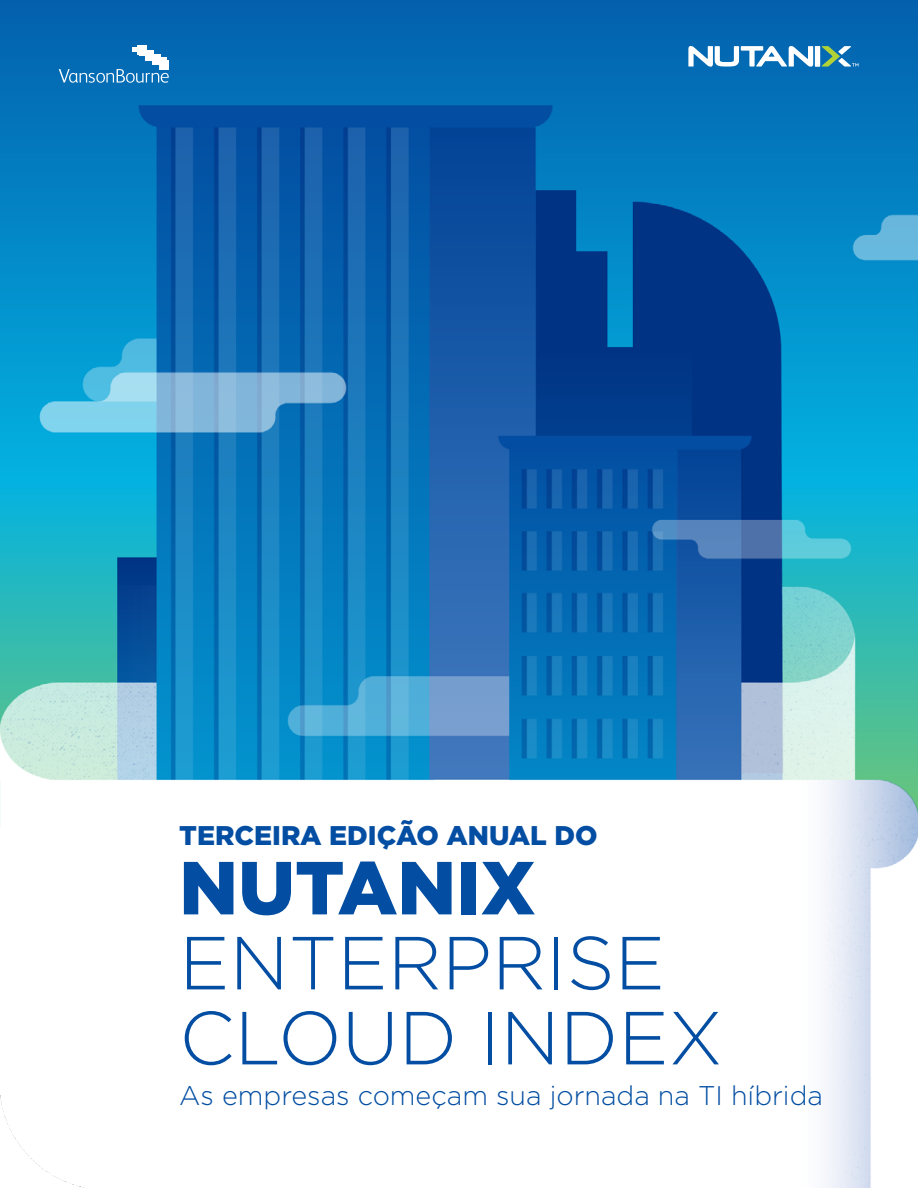
<style>
.page{position:relative;width:918px;height:1188px;background:#fff}
.page>*{position:absolute;margin:0;border:0;box-sizing:border-box;transform-origin:0 0}
.t1{font:300 75px/75px "Gotham";color:#034ea2}
.t2{font:900 75px "Gotham";color:#034ea2}
.t3{font:300 27px "Gotham";color:#034ea2}
.t4{font:900 27px "Gotham";color:#034ea2}
</style>
<div class="page">
<img style="left:0;top:0;width:918px;height:1188px">
<svg style="left:59px;top:69px;width:110px;height:14px"></svg>
<div style="left:152px;top:57px;width:9px;height:8px;background:#fff"></div>
<div style="left:159px;top:60px;width:10px;height:10px;background:#fff"></div>
<div style="left:137px;top:46px;width:10px;height:9px;background:#fff"></div>
<svg style="left:132px;top:47px;width:35px;height:16px"></svg>
<div style="left:815px;top:46px;width:5px;height:21px;background:#fff"></div>
<svg style="left:688px;top:46px;width:125px;height:21px"></svg>
<svg style="left:822px;top:46px;width:36px;height:21px"></svg>
<p class="t4" style="left:179px;top:817px;width:420px">TERCEIRA EDIÇÃO ANUAL DO</p>
<h1 class="t2" style="left:179px;top:836px;width:358px">NUTANIX</h1>
<h1 class="t1" style="left:179px;top:923px;width:545px">ENTERPRISE<br>CLOUD INDEX</h1>
<p class="t3" style="left:179px;top:1079px;width:645px">As empresas começam sua jornada na TI híbrida</p>
</div>
